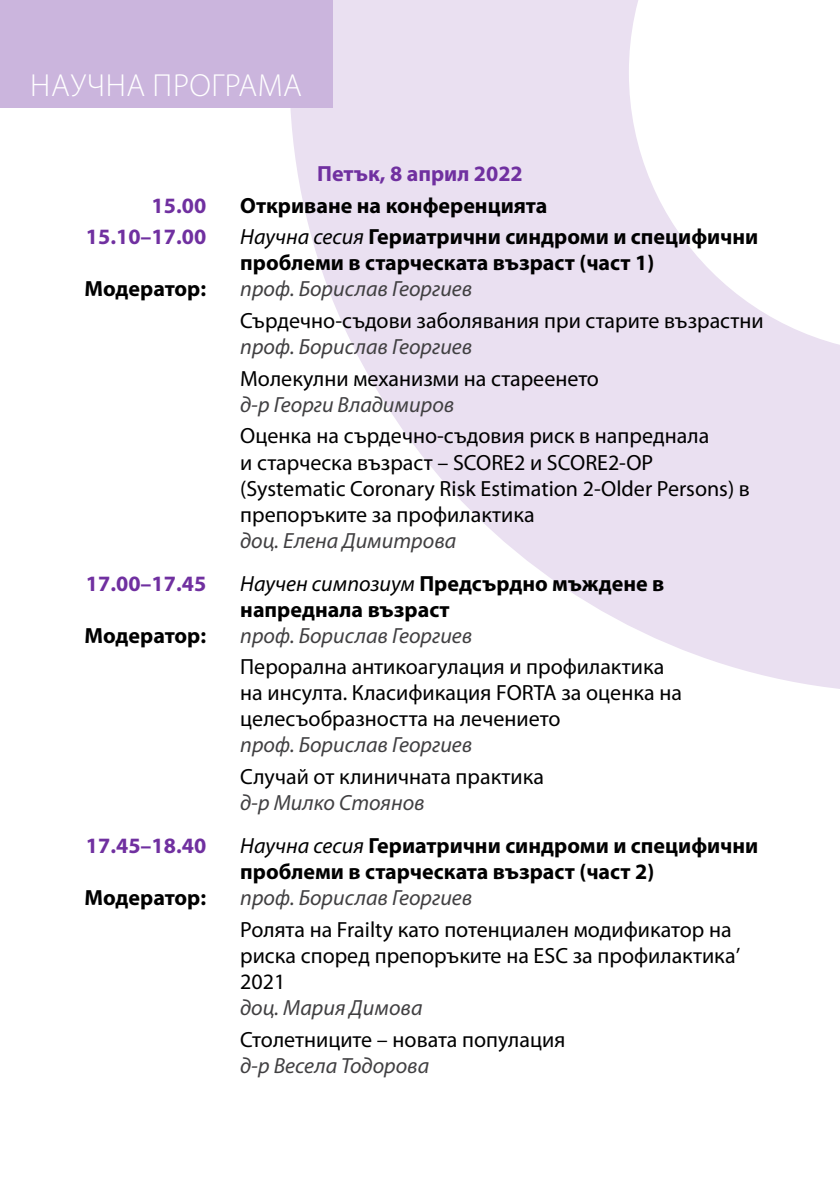
<style>
.page{position:relative;width:840px;height:1191px;background:#fff}
.page>*{position:absolute;margin:0;border:0;box-sizing:border-box;transform-origin:0 0}
.t1{font:300 32px "Myriad Pro";letter-spacing:.02em;color:#fff}
.t2{font:22px/26px "Myriad Pro";color:#000}
.t3{font:700 22px/26px "Myriad Pro";color:#000}
.t4{font:italic 22px "Myriad Pro";color:#414042}
.t5{font:700 22px "Myriad Pro";color:#7030a0}
.s1{font-weight:400;font-style:italic}
</style>
<div class="page">
<svg style="left:290px;top:0;width:549px;height:689px;fill:#eae0f1"></svg>
<div style="left:0;top:0;width:332px;height:108px;background:#cbb5dd"></div>
<h1 class="t1" style="left:30px;top:66px;width:273px">НАУЧНА ПРОГРАМА</h1>
<p class="t5" style="left:317px;top:159px;width:207px">Петък, 8 април 2022</p>
<p class="t5" style="left:151px;top:191px;width:56px">15.00</p>
<p class="t3" style="left:240px;top:191px;width:308px">Откриване на конференцията</p>
<p class="t5" style="left:86px;top:223px;width:122px">15.10–17.00</p>
<p class="t3" style="left:240px;top:223px;width:519px"><span class="s1">Научна сесия</span> Гериатрични синдроми и специфични проблеми в старческата възраст (част 1)</p>
<p class="t3" style="left:85px;top:275px;width:123px">Модератор:</p>
<p class="t4" style="left:240px;top:275px;width:233px">проф. Борислав Георгиев</p>
<p class="t2" style="left:240px;top:307px;width:524px">Сърдечно-съдови заболявания при старите възрастни</p>
<p class="t4" style="left:240px;top:333px;width:233px">проф. Борислав Георгиев</p>
<p class="t2" style="left:240px;top:365px;width:360px">Молекулни механизми на стареенето</p>
<p class="t4" style="left:240px;top:391px;width:215px">д-р Георги Владимиров</p>
<p class="t2" style="left:240px;top:423px;width:511px">Оценка на сърдечно-съдовия риск в напреднала<br>и старческа възраст – SCORE2 и SCORE2-OP (Systematic Coronary Risk Estimation 2-Older Persons) в препоръките за профилактика</p>
<p class="t4" style="left:240px;top:526px;width:217px">доц. Елена Димитрова</p>
<p class="t5" style="left:86px;top:569px;width:122px">17.00–17.45</p>
<p class="t3" style="left:240px;top:569px;width:425px"><span class="s1">Научен симпозиум</span> Предсърдно мъждене в напреднала възраст</p>
<p class="t3" style="left:85px;top:621px;width:123px">Модератор:</p>
<p class="t4" style="left:240px;top:621px;width:233px">проф. Борислав Георгиев</p>
<p class="t2" style="left:240px;top:653px;width:443px">Перорална антикоагулация и профилактика на инсулта. Класификация FORTA за оценка на целесъобразността на лечението</p>
<p class="t4" style="left:240px;top:731px;width:233px">проф. Борислав Георгиев</p>
<p class="t2" style="left:240px;top:763px;width:305px">Случай от клиничната практика</p>
<p class="t4" style="left:240px;top:789px;width:186px">д-р Милко Стоянов</p>
<p class="t5" style="left:86px;top:831px;width:122px">17.45–18.40</p>
<p class="t3" style="left:240px;top:832px;width:519px"><span class="s1">Научна сесия</span> Гериатрични синдроми и специфични проблеми в старческата възраст (част 2)</p>
<p class="t3" style="left:85px;top:884px;width:123px">Модератор:</p>
<p class="t4" style="left:240px;top:884px;width:233px">проф. Борислав Георгиев</p>
<p class="t2" style="left:240px;top:916px;width:501px">Ролята на Frailty като потенциален модификатор на риска според препоръките на ESC за профилактика’<br>2021</p>
<p class="t4" style="left:240px;top:993px;width:184px">доц. Мария Димова</p>
<p class="t2" style="left:240px;top:1025px;width:326px">Столетниците – новата популация</p>
<p class="t4" style="left:240px;top:1051px;width:190px">д-р Весела Тодорова</p>
</div>
